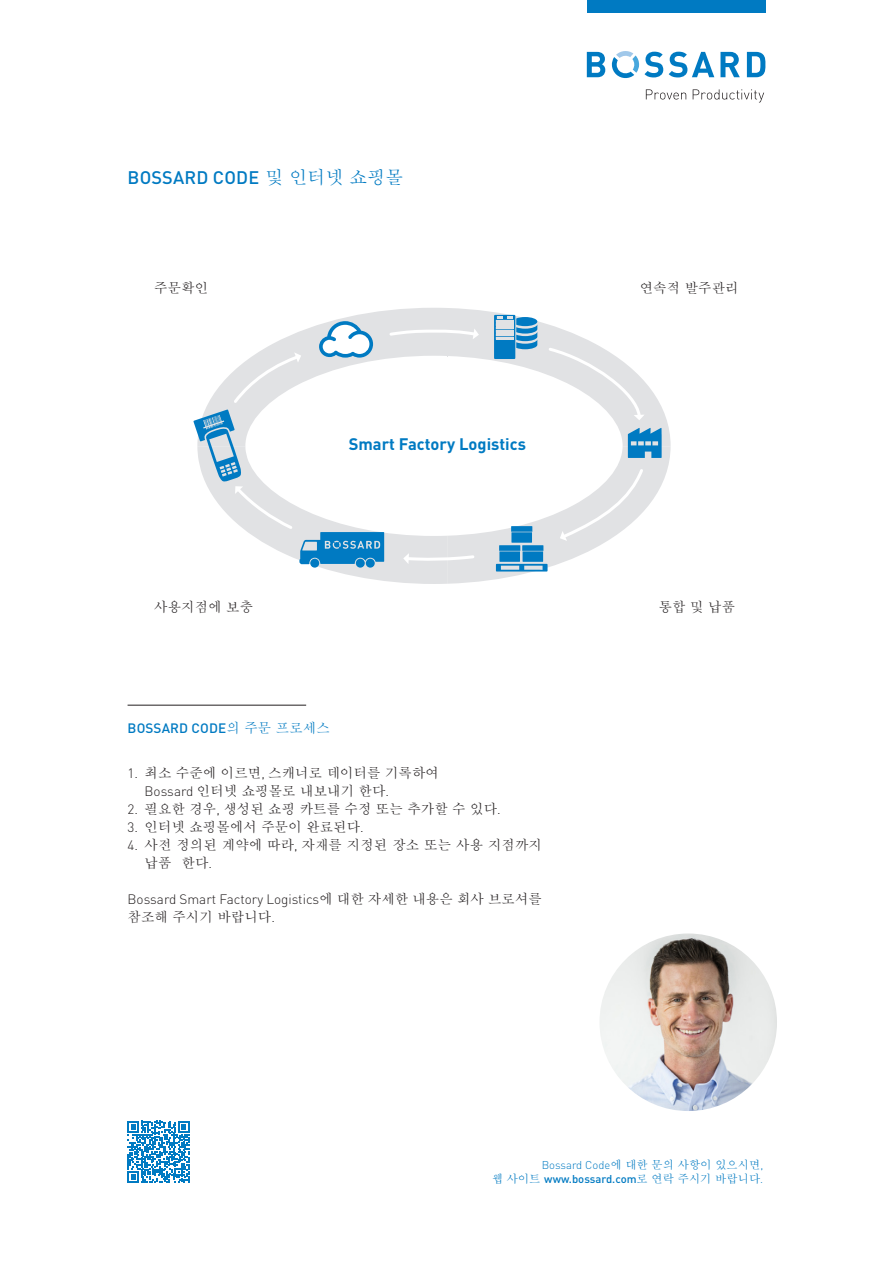
<style>
.page{position:relative;width:893px;height:1263px;background:#fff}
.page>*{position:absolute;margin:0;border:0;box-sizing:border-box;transform-origin:0 0}
.t1{font:500 18px "DINOT";letter-spacing:.01em;color:#007ac2}
.t2{font:700 16.5px "DINOT";color:#007ac2}
.t3{font:500 13.5px/18px "Adobe Myungjo Std";color:#231f20}
.t4{font:300 13.5px "DINOT";color:#231f20}
.t5{font:13.5px "Adobe Myungjo Std Medium KS Cms UHC H";color:#231f20}
.t6{font:500 13.5px "DINOT";letter-spacing:.01em;color:#007ac2}
.t7{font:500 11.25px/13.5px "Adobe Myungjo Std";color:#007ac2;text-align:right}
.s1{font-family:"Adobe Myungjo Std"}
.s2{font-family:"DINOT";font-weight:300}
.s3{font-family:"Adobe Myungjo Std";font-weight:500}
.s4{font-family:"DINOT"}
</style>
<div class="page">
<svg style="left:646px;top:89px;width:40px;height:11px"></svg>
<svg style="left:693px;top:89px;width:71px;height:13px"></svg>
<svg style="left:587px;top:52px;width:18px;height:25px"></svg>
<svg style="left:669px;top:52px;width:45px;height:25px"></svg>
<svg style="left:720px;top:52px;width:20px;height:25px"></svg>
<svg style="left:747px;top:52px;width:18px;height:25px"></svg>
<svg style="left:612px;top:51px;width:51px;height:28px"></svg>
<div style="left:587px;top:0;width:178px;height:13px;background:#007ac2"></div>
<svg style="left:127px;top:1121px;width:63px;height:62px"></svg>
<img style="left:599px;top:933px;width:178px;height:178px;border-radius:89px">
<svg style="left:193px;top:308px;width:478px;height:276px"></svg>
<hr style="left:128px;top:705px;width:178px;height:1px;background:#231f20">
<h1 class="t1" style="left:128px;top:165px;width:277px">BOSSARD CODE <span class="s1">및 인터넷 쇼핑몰</span></h1>
<p class="t5" style="left:154px;top:281px;width:55px">주문확인</p>
<p class="t2" style="left:349px;top:433px;width:179px">Smart Factory Logistics</p>
<p class="t5" style="left:640px;top:281px;width:100px">연속적 발주관리</p>
<p class="t5" style="left:154px;top:600px;width:100px">사용지점에 보충</p>
<p class="t5" style="left:659px;top:600px;width:78px">통합 및 납품</p>
<p class="t6" style="left:128px;top:719px;width:204px">BOSSARD CODE<span class="s1">의 주문 프로세스</span></p>
<p class="t3" style="left:145px;top:764px;width:296px;text-indent:-17px"><span class="s2">1.</span> 최소 수준에 이르면<span class="s2">,</span> 스캐너로 데이터를 기록하여<br><span class="s2">Bossard</span> 인터넷 쇼핑몰로 내보내기 한다<span class="s2">.</span></p>
<p class="t3" style="left:128px;top:800px;width:375px"><span class="s2">2.</span> 필요한 경우<span class="s2">,</span> 생성된 쇼핑 카트를 수정 또는 추가할 수 있다<span class="s2">.</span></p>
<p class="t3" style="left:128px;top:818px;width:238px"><span class="s2">3.</span> 인터넷 쇼핑몰에서 주문이 완료된다<span class="s2">.</span></p>
<p class="t3" style="left:145px;top:836px;width:399px;text-indent:-17px"><span class="s2">4.</span> 사전 정의된 계약에 따라<span class="s2">,</span> 자재를 지정된 장소 또는 사용 지점까지 납품 한다<span class="s2">.</span></p>
<p class="t4" style="left:128px;top:890px;width:416px">Bossard Smart Factory Logistics<span class="s3">에 대한 자세한 내용은 회사 브로셔를</span></p>
<p class="t3" style="left:128px;top:908px;width:149px">참조해 주시기 바랍니다<span class="s2">.</span></p>
<p class="t7" style="left:492px;top:1158px;width:273px"><span class="s2">Bossard Code</span>에 대한 문의 사항이 있으시면<span class="s2">,<br></span>웹 사이트 <span class="s4">www.bossard.com</span>로 연락 주시기 바랍니다<span class="s2">.</span></p>
</div>
